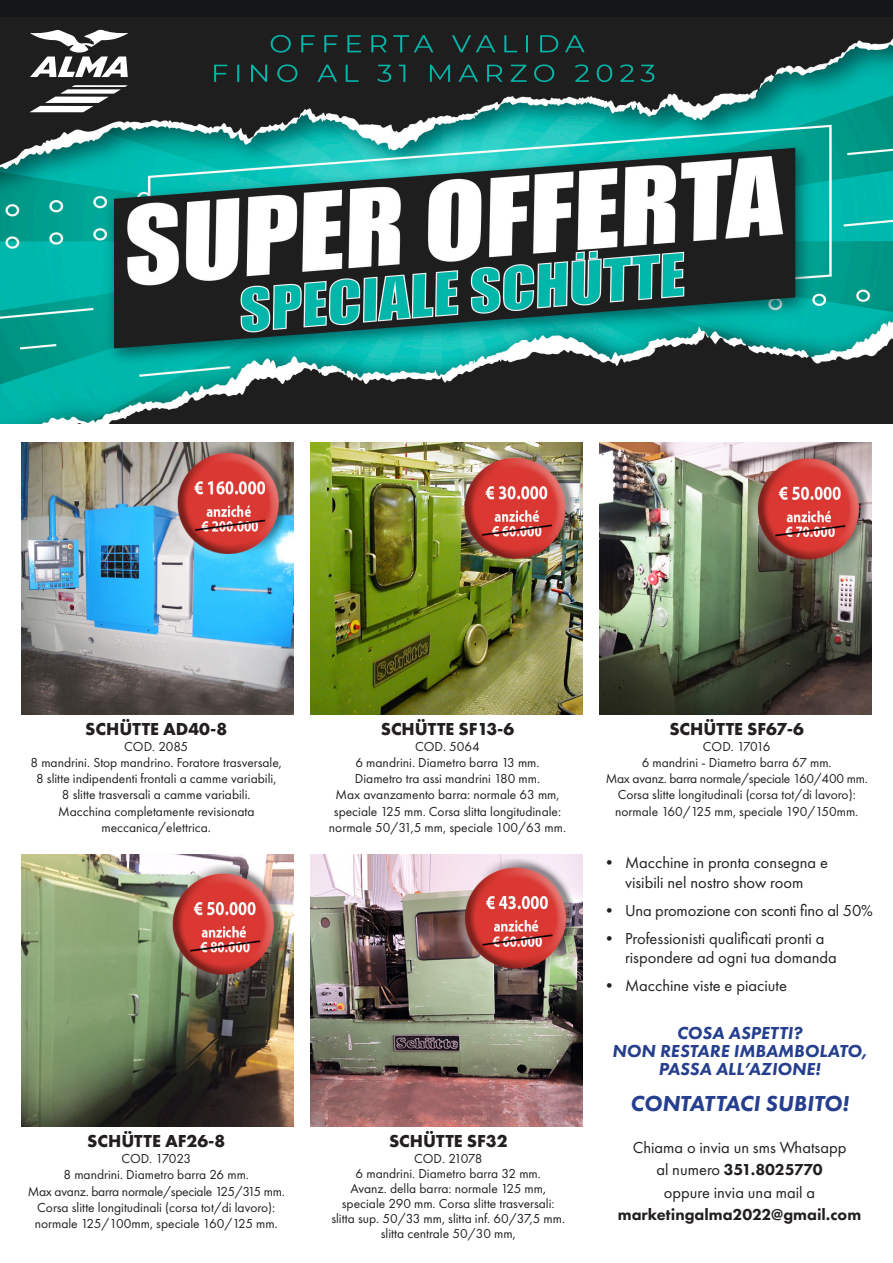
<style>
.page{position:relative;width:893px;height:1263px;background:#fff}
.page>*{position:absolute;margin:0;border:0;box-sizing:border-box;transform-origin:0 0}
.t1{font:italic 800 22.5px "Futura PT";color:#253f8e}
.t2{font:700 18px "Futura PT";color:#231f20}
.t3{font:italic 800 18px/18px "Futura PT";color:#253f8e;text-align:center}
.t4{font:16.5px/22.5px "Futura PT";color:#231f20;text-align:center}
.t5{font:13.5px/16.2px "Futura PT";color:#231f20;text-align:center}
.s1{font-weight:800}
</style>
<div class="page">
<img style="left:21px;top:442px;width:272px;height:272px">
<img style="left:21px;top:855px;width:272px;height:272px">
<img style="left:310px;top:442px;width:273px;height:272px">
<img style="left:310px;top:855px;width:273px;height:272px">
<img style="left:600px;top:442px;width:272px;height:272px">
<div style="left:0;top:0;width:893px;height:33px;background:#14171a"></div>
<img style="left:0;top:29px;width:893px;height:394px">
<svg style="left:30px;top:85px;width:98px;height:27px"></svg>
<svg style="left:30px;top:30px;width:98px;height:47px"></svg>
<p class="t2" style="left:85px;top:717px;width:143px">SCHÜTTE AD40-8</p>
<p class="t5" style="left:31px;top:738px;width:253px">COD. 2085<br>8 mandrini. Stop mandrino. Foratore trasversale, 8 slitte indipendenti frontali a camme variabili,<br>8 slitte trasversali a camme variabili.<br>Macchina completamente revisionata meccanica/elettrica.</p>
<p class="t2" style="left:87px;top:1129px;width:140px">SCHÜTTE AF26-8</p>
<p class="t5" style="left:28px;top:1150px;width:259px">COD. 17023<br>8 mandrini. Diametro barra 26 mm.<br>Max avanz. barra normale/speciale 125/315 mm.<br>Corsa slitte longitudinali (corsa tot/di lavoro): normale 125/100mm, speciale 160/125 mm.</p>
<p class="t2" style="left:381px;top:717px;width:135px">SCHÜTTE SF13-6</p>
<p class="t5" style="left:329px;top:738px;width:239px">COD. 5064<br>6 mandrini. Diametro barra 13 mm.<br>Diametro tra assi mandrini 180 mm.<br>Max avanzamento barra: normale 63 mm, speciale 125 mm. Corsa slitta longitudinale: normale 50/31,5 mm, speciale 100/63 mm.</p>
<p class="t2" style="left:389px;top:1129px;width:120px">SCHÜTTE SF32</p>
<p class="t5" style="left:331px;top:1151px;width:235px;line-height:15px">COD. 21078<br>6 mandrini. Diametro barra 32 mm.<br>Avanz. della barra: normale 125 mm, speciale 290 mm. Corsa slitte trasversali: slitta sup. 50/33 mm, slitta inf. 60/37,5 mm. slitta centrale 50/30 mm,</p>
<p class="t2" style="left:669px;top:717px;width:136px">SCHÜTTE SF67-6</p>
<p class="t5" style="left:606px;top:738px;width:264px">COD. 17016<br>6 mandrini - Diametro barra 67 mm.<br>Max avanz. barra normale/speciale 160/400 mm.<br>Corsa slitte longitudinali (corsa tot/di lavoro): normale 160/125 mm, speciale 190/150mm.</p>
<p class="t4" style="left:601px;top:853px;width:229px;line-height:19.5px">• Macchine in pronta consegna e visibili nel nostro show room</p>
<p class="t4" style="left:601px;top:899px;width:273px">• Una promozione con sconti fino al 50%</p>
<p class="t4" style="left:625px;top:928px;width:213px;line-height:19.5px;text-align:left;text-indent:-24px">• Professionisti qualificati pronti a rispondere ad ogni tua domanda</p>
<p class="t4" style="left:601px;top:974px;width:188px">• Macchine viste e piaciute</p>
<p class="t3" style="left:677px;top:1024px;width:127px">COSA ASPETTI?</p>
<p class="t3" style="left:612px;top:1042px;width:256px">NON RESTARE IMBAMBOLATO,<br>PASSA ALL’AZIONE!</p>
<p class="t1" style="left:630px;top:1089px;width:220px">CONTATTACI SUBITO!</p>
<p class="t4" style="left:618px;top:1136px;width:245px">Chiama o invia un sms Whatsapp<br>al numero <span class="s1">351.8025770<br></span>oppure invia una mail a <span class="s1">marketingalma2022@gmail.com</span></p>
</div>
